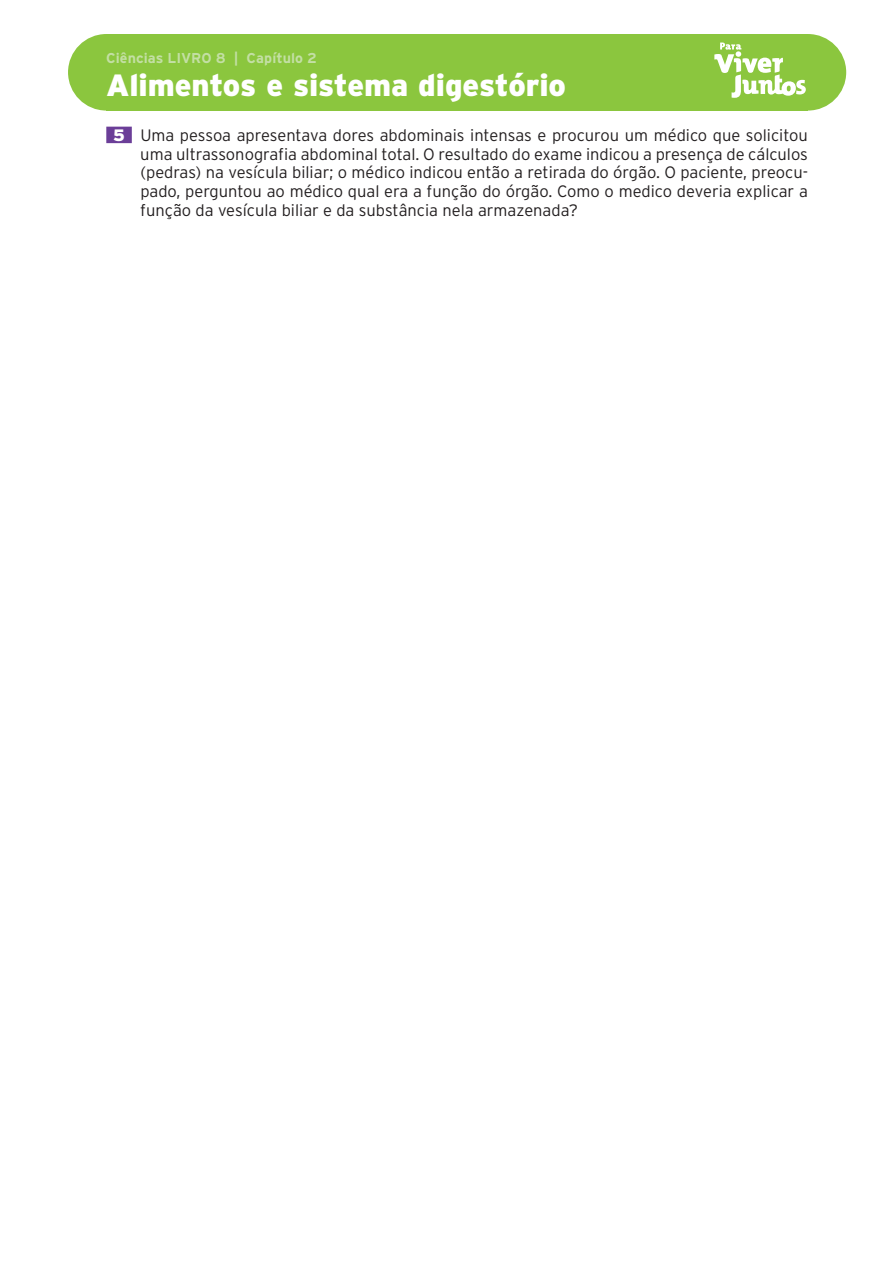
<style>
.page{position:relative;width:893px;height:1263px;background:#fff}
.page>*{position:absolute;margin:0;border:0;box-sizing:border-box;transform-origin:0 0}
.t1{font:900 30.75px "Interstate";letter-spacing:-.005em;color:#fff}
.t2{font:300 16.5px/18.8px "Interstate";color:#231f20;text-align:justify}
.t3{font:700 14.25px "Interstate";letter-spacing:.005em;color:#c3dfa4}
.s1{font-weight:900;color:#fff}
</style>
<div class="page">
<div style="left:770px;top:34px;width:76px;height:77px;background:#8bc63e;border-radius:50%"></div>
<div style="left:68px;top:34px;width:77px;height:77px;background:#8bc63e;border-radius:50%"></div>
<div style="left:106px;top:34px;width:702px;height:77px;background:#8bc63e"></div>
<svg style="left:714px;top:43px;width:92px;height:55px"></svg>
<div style="left:106px;top:127px;width:26px;height:16px;background:#6b3e98"></div>
<p class="t3" style="left:106px;top:50px;width:212px">Ciências LIVRO 8 | Capítulo 2</p>
<h1 class="t1" style="left:106px;top:67px;width:461px">Alimentos e sistema digestório</h1>
<p class="t2" style="left:140px;top:126px;width:669px;text-indent:-27px"><span class="s1">5</span> Uma pessoa apresentava dores abdominais intensas e procurou um médico que solicitou uma ultrassonografia abdominal total. O resultado do exame indicou a presença de cálculos (pedras) na vesícula biliar; o médico indicou então a retirada do órgão. O paciente, preocu&shy;pado, perguntou ao médico qual era a função do órgão. Como o medico deveria explicar a função da vesícula biliar e da substância nela armazenada?</p>
</div>
